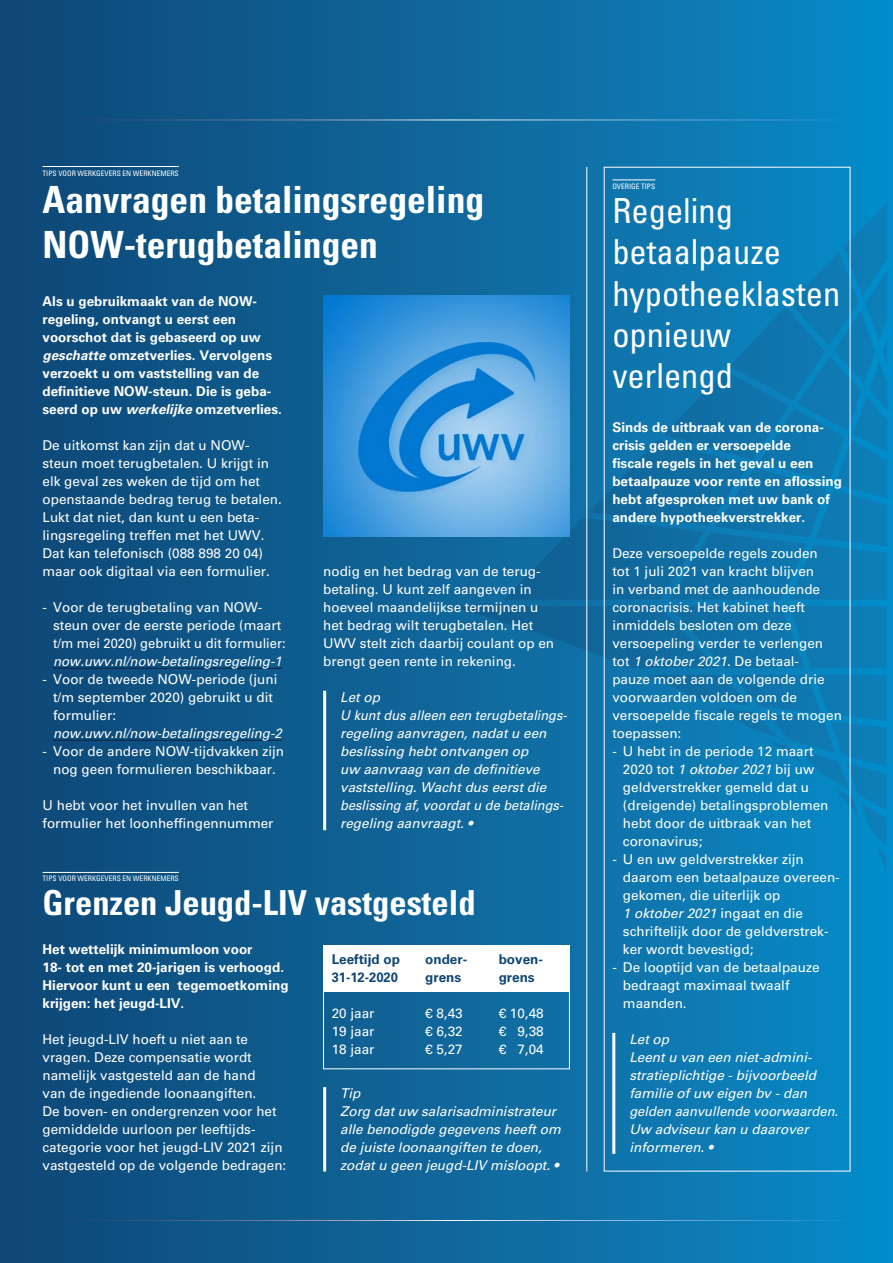
<style>
.page{position:relative;width:893px;height:1263px;background:#fff}
.page>*{position:absolute;margin:0;border:0;box-sizing:border-box;transform-origin:0 0}
.t1{font:700 condensed 37.5px/45px "Univers LT Std";color:#fff}
.t2{font:condensed 34.5px/41.4px "Univers LT Std";color:#fff}
.t3{font:700 condensed 34.5px "Univers LT Std";color:#fff}
.t4{font:13.5px/18px "Univers LT Std";color:#fff}
.t5{font:italic 13.5px/18px "Univers LT Std";color:#fff}
.t6{font:700 13.5px/18px "Univers LT Std";color:#fff}
.t7{font:700 13.5px "Univers LT Std";color:#104676}
.t8{font:700 13.5px "Univers LT Std";color:#104676;scale:.96 1}
.t9{font:condensed 7.5px "Univers LT Std";color:#fff}
.s1{font-style:italic}
</style>
<div class="page">
<div style="left:0;top:0;width:893px;height:1263px;background:linear-gradient(to right,#104573,#0c8bc7)"></div>
<svg style="left:452px;top:202px;width:435px;height:670px;background:#0f76ad"></svg>
<hr style="left:43px;top:1220px;width:807px;height:1px;background:#fff">
<hr style="left:43px;top:120px;width:807px;height:1px;background:#fff">
<hr style="left:53px;top:668px;width:229px;height:1px;background:#0a203f">
<hr style="left:53px;top:740px;width:229px;height:1px;background:#0a203f">
<hr style="left:43px;top:166px;width:136px;height:1px;background:#fff">
<hr style="left:43px;top:872px;width:136px;height:1px;background:#fff">
<hr style="left:612px;top:180px;width:43px;height:1px;background:#fff">
<img style="left:323px;top:295px;width:247px;height:242px">
<hr style="left:586px;top:167px;width:1px;height:1004px;background:#fff">
<div style="left:323px;top:946px;width:247px;height:46px;background:#fff"></div>
<hr style="left:323px;top:1087px;width:3px;height:84px;background:#fff">
<hr style="left:323px;top:691px;width:3px;height:139px;background:#fff">
<hr style="left:612px;top:1033px;width:3px;height:121px;background:#fff">
<p class="t9" style="left:43px;top:168px;width:138px">TIPS VOOR WERKGEVERS EN WERKNEMERS</p>
<h1 class="t1" style="left:43px;top:177px;width:443px">Aanvragen betalingsregeling<br>NOW-terugbetalingen</h1>
<p class="t6" style="left:43px;top:292px;width:241px">Als u gebruikmaakt van de NOW&shy;regeling, ontvangt u eerst een voorschot dat is gebaseerd op uw <span class="s1">geschatte</span> omzetverlies. Vervolgens verzoekt u om vaststelling van de definitieve NOW-steun. Die is geba&shy;seerd op uw <span class="s1">werkelijke</span> omzetverlies.</p>
<p class="t4" style="left:43px;top:436px;width:241px">De uitkomst kan zijn dat u NOW&shy;steun moet terugbetalen. U krijgt in elk geval zes weken de tijd om het openstaande bedrag terug te betalen.<br>Lukt dat niet, dan kunt u een beta&shy;lingsregeling treffen met het UWV.<br>Dat kan telefonisch (088 898 20 04) maar ook digitaal via een formulier.</p>
<p class="t4" style="left:53px;top:598px;width:234px;text-indent:-11px">- Voor de terugbetaling van NOW&shy;steun over de eerste periode (maart t/m mei 2020) gebruikt u dit formulier:</p>
<p class="t5" style="left:53px;top:652px;width:230px">now.uwv.nl/now-betalingsregeling-1</p>
<p class="t4" style="left:53px;top:670px;width:226px;text-indent:-11px">- Voor de tweede NOW-periode (juni t/m september 2020) gebruikt u dit formulier:</p>
<p class="t5" style="left:53px;top:724px;width:230px">now.uwv.nl/now-betalingsregeling-2</p>
<p class="t4" style="left:43px;top:742px;width:243px;text-align:center">- Voor de andere NOW-tijdvakken zijn nog geen formulieren beschikbaar.</p>
<p class="t4" style="left:43px;top:796px;width:232px">U hebt voor het invullen van het formulier het loonheffingennummer</p>
<p class="t4" style="left:323px;top:562px;width:233px">nodig en het bedrag van de terug&shy;betaling. U kunt zelf aangeven in hoeveel maandelijkse termijnen u het bedrag wilt terugbetalen. Het UWV stelt zich daarbij coulant op en brengt geen rente in rekening.</p>
<p class="t5" style="left:340px;top:688px;width:228px">Let op<br>U kunt dus alleen een terugbetalings&shy;regeling aanvragen, nadat u een beslissing hebt ontvangen op<br>uw aanvraag van de definitieve vaststelling. Wacht dus eerst die beslissing af, voordat u de betalings&shy;regeling aanvraagt. •</p>
<p class="t9" style="left:43px;top:874px;width:138px">TIPS VOOR WERKGEVERS EN WERKNEMERS</p>
<h2 class="t3" style="left:43px;top:882px;width:435px">Grenzen Jeugd-LIV vastgesteld</h2>
<p class="t6" style="left:43px;top:940px;width:248px">Het wettelijk minimumloon voor<br>18- tot en met 20-jarigen is verhoogd.<br>Hiervoor kunt u een tegemoetkoming krijgen: het jeugd-LIV.</p>
<p class="t4" style="left:43px;top:1030px;width:245px">Het jeugd-LIV hoeft u niet aan te vragen. Deze compensatie wordt namelijk vastgesteld aan de hand<br>van de ingediende loonaangiften.<br>De boven- en ondergrenzen voor het gemiddelde uurloon per leeftijds&shy;categorie voor het jeugd-LIV 2021 zijn vastgesteld op de volgende bedragen:</p>
<p class="t7" style="left:332px;top:952px;width:70px">Leeftijd op</p>
<p class="t7" style="left:425px;top:952px;width:43px">onder-</p>
<p class="t7" style="left:499px;top:952px;width:46px">boven-</p>
<p class="t8" style="left:332px;top:970px;width:71px">31-12-2020</p>
<p class="t7" style="left:425px;top:970px;width:38px">grens</p>
<p class="t7" style="left:499px;top:970px;width:38px">grens</p>
<p class="t4" style="left:332px;top:1005px;width:44px">20 jaar</p>
<p class="t4" style="left:425px;top:1005px;width:39px">€ 8,43</p>
<p class="t4" style="left:499px;top:1005px;width:47px">€ 10,48</p>
<p class="t4" style="left:332px;top:1023px;width:44px">19 jaar</p>
<p class="t4" style="left:425px;top:1023px;width:39px">€ 6,32</p>
<p class="t4" style="left:499px;top:1023px;width:47px">€ 9,38</p>
<p class="t4" style="left:332px;top:1041px;width:44px">18 jaar</p>
<p class="t4" style="left:425px;top:1041px;width:39px">€ 5,27</p>
<p class="t4" style="left:499px;top:1041px;width:47px">€ 7,04</p>
<p class="t5" style="left:340px;top:1084px;width:222px">Tip<br>Zorg dat uw salarisadministrateur alle benodigde gegevens heeft om de juiste loonaangiften te doen, zodat u geen jeugd-LIV misloopt. •</p>
<p class="t9" style="left:612px;top:181px;width:44px">OVERIGE TIPS</p>
<h2 class="t2" style="left:612px;top:189px;width:230px">Regeling betaalpauze hypotheeklasten opnieuw verlengd</h2>
<p class="t6" style="left:612px;top:418px;width:231px">Sinds de uitbraak van de corona&shy;crisis gelden er versoepelde<br>fiscale regels in het geval u een betaalpauze voor rente en aflossing hebt afgesproken met uw bank of andere hypotheekverstrekker.</p>
<p class="t4" style="left:612px;top:544px;width:231px">Deze versoepelde regels zouden<br>tot 1 juli 2021 van kracht blijven<br>in verband met de aanhoudende coronacrisis. Het kabinet heeft inmiddels besloten om deze versoepeling verder te verlengen tot <span class="s1">1 oktober 2021</span>. De betaal-<br>pauze moet aan de volgende drie voorwaarden voldoen om de versoepelde fiscale regels te mogen toepassen:</p>
<p class="t4" style="left:623px;top:742px;width:207px;text-indent:-11px">- U hebt in de periode 12 maart<br>2020 tot <span class="s1">1 oktober 2021</span> bij uw geldverstrekker gemeld dat u (dreigende) betalingsproblemen hebt door de uitbraak van het coronavirus;</p>
<p class="t4" style="left:623px;top:850px;width:218px;text-indent:-11px">- U en uw geldverstrekker zijn daarom een betaalpauze overeen&shy;gekomen, die uiterlijk op<br><span class="s1">1 oktober 2021</span> ingaat en die schriftelijk door de geldverstrek&shy;ker wordt bevestigd;</p>
<p class="t4" style="left:623px;top:958px;width:198px;text-indent:-11px">- De looptijd van de betaalpauze bedraagt maximaal twaalf maanden.</p>
<p class="t5" style="left:629px;top:1030px;width:210px">Let op<br>Leent u van een niet-admini&shy;stratieplichtige - bijvoorbeeld familie of uw eigen bv - dan gelden aanvullende voorwaarden.<br>Uw adviseur kan u daarover informeren. •</p>
</div>
